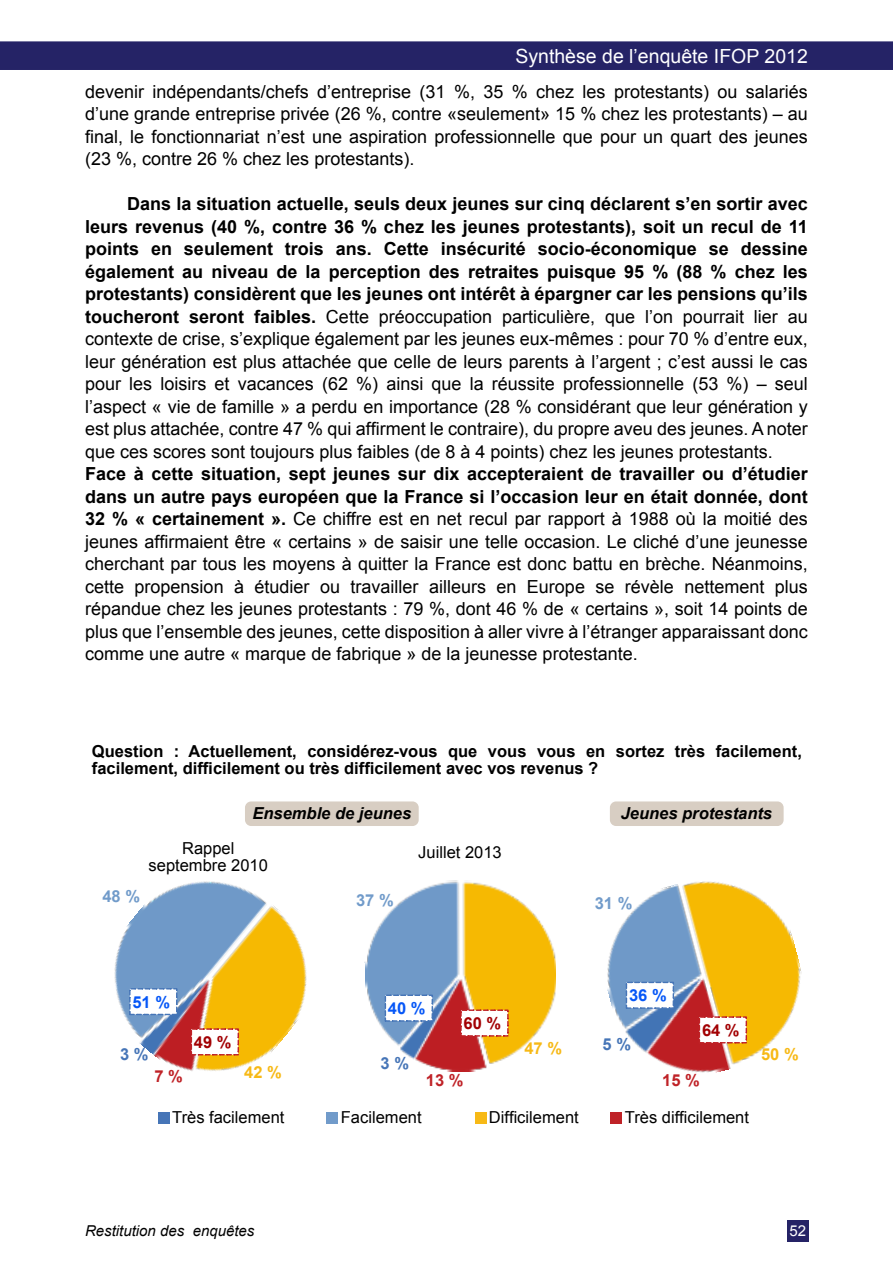
<style>
.page{position:relative;width:893px;height:1263px;background:#fff}
.page>*{position:absolute;margin:0;border:0;box-sizing:border-box;transform-origin:0 0}
.t1{font:19.5px "Arial";color:#fff}
.t2{font:18px/22.5px "Arial";color:#000;text-align:justify}
.t3{font:700 16.5px/17.1px "Arial";color:#000}
.t4{font:16.5px/17.1px "Arial";color:#000;text-align:center}
.t5{font:italic 700 16.5px "Arial";color:#000}
.t6{font:700 16.5px "Arial";color:#719bca}
.t7{font:700 16.5px "Arial";color:#0657f7}
.t8{font:700 16.5px "Arial";color:#a20103}
.t9{font:700 16.5px "Arial";color:#f7b916}
.t10{font:700 16.5px "Arial";color:#bf2227}
.t11{font:700 16.5px "Arial";color:#4675b7}
.t12{font:italic 15px "Arial";color:#000}
.t13{font:15px "Arial";color:#fff}
.s1{font-weight:700}
</style>
<div class="page">
<div style="left:0;top:41px;width:892px;height:29px;background:#252366"></div>
<img style="left:114px;top:881px;width:193px;height:190px">
<img style="left:364px;top:881px;width:191px;height:191px">
<img style="left:607px;top:881px;width:195px;height:192px">
<div style="left:129px;top:988px;width:48px;height:27px;background:#fff;border:1px dashed #4675b7"></div>
<div style="left:191px;top:1028px;width:48px;height:27px;background:#fff;border:1px dashed #bf2227"></div>
<div style="left:460px;top:1010px;width:48px;height:27px;background:#fff;border:1px dashed #bf2227"></div>
<div style="left:384px;top:995px;width:49px;height:27px;background:#fff;border:1px dashed #4675b7"></div>
<div style="left:625px;top:982px;width:49px;height:27px;background:#fff;border:1px dashed #4675b7"></div>
<div style="left:698px;top:1016px;width:49px;height:27px;background:#fff;border:1px dashed #bf2227"></div>
<div style="left:158px;top:1112px;width:11px;height:12px;background:#4675b7"></div>
<div style="left:326px;top:1112px;width:12px;height:12px;background:#719bca"></div>
<div style="left:475px;top:1112px;width:11px;height:12px;background:#f7b916"></div>
<div style="left:610px;top:1112px;width:12px;height:12px;background:#bf2227"></div>
<div style="left:245px;top:801px;width:173px;height:25px;background:#d8cec3;border-radius:6px"></div>
<div style="left:610px;top:801px;width:173px;height:25px;background:#d8cec3;border-radius:6px"></div>
<div style="left:787px;top:1220px;width:21px;height:21px;background:#252366"></div>
<p class="t1" style="left:515px;top:48px;width:294px">Synthèse de l’enquête IFOP 2012</p>
<p class="t2" style="left:85px;top:82px;width:724px">devenir indépendants/chefs d’entreprise (31 %, 35 % chez les protestants) ou salariés d’une grande entreprise privée (26 %, contre «seulement» 15 % chez les protestants) – au final, le fonctionnariat n’est une aspiration professionnelle que pour un quart des jeunes (23 %, contre 26 % chez les protestants).</p>
<p class="t2" style="left:85px;top:195px;width:724px;text-indent:42px"><span class="s1">Dans la situation actuelle, seuls deux jeunes sur cinq déclarent s’en sortir avec leurs revenus (40 %, contre 36 % chez les jeunes protestants), soit un recul de 11 points en seulement trois ans. Cette insécurité socio-économique se dessine également au niveau de la perception des retraites puisque 95 % (88 % chez les protestants) considèrent que les jeunes ont intérêt à épargner car les pensions qu’ils toucheront seront faibles.</span> Cette préoccupation particulière, que l’on pourrait lier au contexte de crise, s’explique également par les jeunes eux-mêmes : pour 70 % d’entre eux, leur génération est plus attachée que celle de leurs parents à l’argent ; c’est aussi le cas pour les loisirs et vacances (62 %) ainsi que la réussite professionnelle (53 %) – seul l’aspect « vie de famille » a perdu en importance (28 % considérant que leur génération y est plus attachée, contre 47 % qui affirment le contraire), du propre aveu des jeunes. A noter que ces scores sont toujours plus faibles (de 8 à 4 points) chez les jeunes protestants.</p>
<p class="t2" style="left:85px;top:465px;width:724px"><span class="s1">Face à cette situation, sept jeunes sur dix accepteraient de travailler ou d’étudier dans un autre pays européen que la France si l’occasion leur en était donnée, dont 32 % « certainement ».</span> Ce chiffre est en net recul par rapport à 1988 où la moitié des jeunes affirmaient être « certains » de saisir une telle occasion. Le cliché d’une jeunesse cherchant par tous les moyens à quitter la France est donc battu en brèche. Néanmoins, cette propension à étudier ou travailler ailleurs en Europe se révèle nettement plus répandue chez les jeunes protestants : 79 %, dont 46 % de « certains », soit 14 points de plus que l’ensemble des jeunes, cette disposition à aller vivre à l’étranger apparaissant donc comme une autre « marque de fabrique » de la jeunesse protestante.</p>
<p class="t3" style="left:92px;top:744px;width:711px">Question : Actuellement, considérez-vous que vous vous en sortez très facilement, facilement, difficilement ou très difficilement avec vos revenus ?</p>
<p class="t5" style="left:252px;top:807px;width:160px">Ensemble de jeunes</p>
<p class="t5" style="left:620px;top:807px;width:153px">Jeunes protestants</p>
<p class="t6" style="left:102px;top:890px;width:39px">48 %</p>
<p class="t4" style="left:149px;top:841px;width:121px">Rappel septembre 2010</p>
<p class="t4" style="left:418px;top:845px;width:85px">Juillet 2013</p>
<p class="t6" style="left:356px;top:894px;width:39px">37 %</p>
<p class="t6" style="left:594px;top:897px;width:39px">31 %</p>
<p class="t7" style="left:132px;top:996px;width:39px">51 %</p>
<p class="t7" style="left:388px;top:1002px;width:39px">40 %</p>
<p class="t7" style="left:629px;top:989px;width:39px">36 %</p>
<p class="t8" style="left:463px;top:1017px;width:39px">60 %</p>
<p class="t8" style="left:702px;top:1024px;width:39px">64 %</p>
<p class="t8" style="left:194px;top:1036px;width:39px">49 %</p>
<p class="t11" style="left:602px;top:1038px;width:30px">5 %</p>
<p class="t11" style="left:120px;top:1048px;width:30px">3 %</p>
<p class="t9" style="left:524px;top:1042px;width:39px">47 %</p>
<p class="t11" style="left:380px;top:1057px;width:30px">3 %</p>
<p class="t9" style="left:244px;top:1066px;width:39px">42 %</p>
<p class="t10" style="left:154px;top:1070px;width:30px">7 %</p>
<p class="t10" style="left:426px;top:1074px;width:39px">13 %</p>
<p class="t10" style="left:662px;top:1074px;width:39px">15 %</p>
<p class="t4" style="left:172px;top:1111px;width:114px">Très facilement</p>
<p class="t4" style="left:341px;top:1110px;width:82px">Facilement</p>
<p class="t4" style="left:489px;top:1111px;width:91px">Difficilement</p>
<p class="t4" style="left:625px;top:1111px;width:126px">Très difficilement</p>
<p class="t9" style="left:761px;top:1048px;width:39px">50 %</p>
<p class="t12" style="left:85px;top:1225px;width:171px">Restitution des enquêtes</p>
<p class="t13" style="left:789px;top:1225px;width:18px">52</p>
</div>
